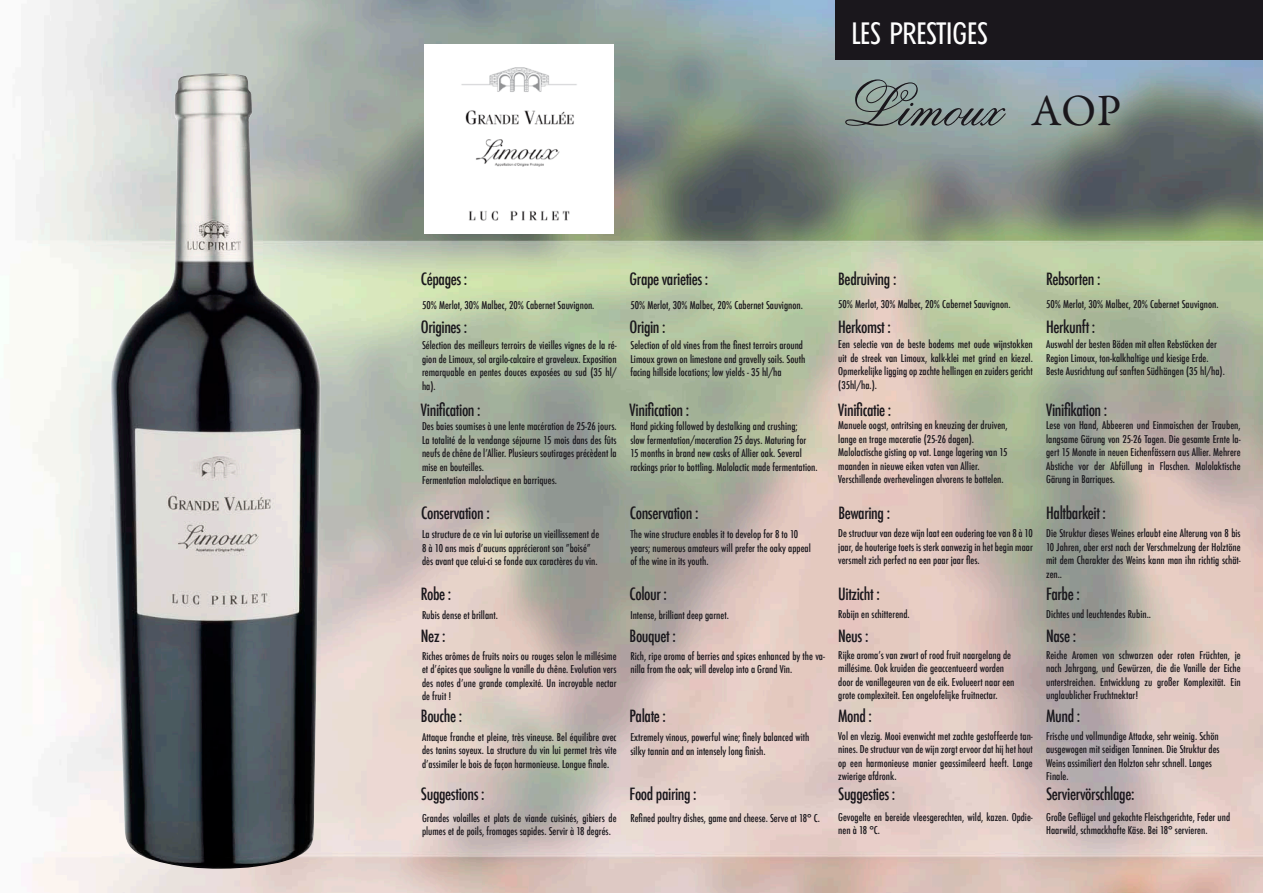
<style>
.page{position:relative;width:1263px;height:893px;background:#fff}
.page>*{position:absolute;margin:0;border:0;box-sizing:border-box;transform-origin:0 0}
.t1{font:63px "Flemish Script BT";color:#1a171c}
.t2{font:30px "Climerick";color:#fefefe}
.t3{font:500 condensed 16.5px "Futura";letter-spacing:-.025em;color:#1a171c}
.t4{font:500 condensed 10.5px/13.5px "Futura";color:#1a171c}
.s1{font-family:"Garamond Premr Pro";font-size:45px}
</style>
<div class="page">
<img style="left:32px;top:0;width:1231px;height:893px">
<div style="left:835px;top:0;width:428px;height:59px;background:#1a171c"></div>
<img style="left:111px;top:74px;width:210px;height:795px">
<img style="left:424px;top:45px;width:189px;height:188px">
<h2 class="t2" style="left:851px;top:17px;width:138px">LES PRESTIGES</h2>
<h1 class="t1" style="left:841px;top:66px;width:282px">Limoux <span class="s1">AOP</span></h1>
<h3 class="t3" style="left:421px;top:269px;width:48px">Cépages :</h3>
<h3 class="t3" style="left:630px;top:269px;width:80px">Grape varieties :</h3>
<h3 class="t3" style="left:838px;top:269px;width:60px">Bedruiving :</h3>
<h3 class="t3" style="left:1046px;top:269px;width:56px">Rebsorten :</h3>
<h3 class="t3" style="left:421px;top:316px;width:48px">Origines :</h3>
<h3 class="t3" style="left:630px;top:316px;width:38px">Origin :</h3>
<h3 class="t3" style="left:838px;top:316px;width:54px">Herkomst :</h3>
<h3 class="t3" style="left:1046px;top:316px;width:51px">Herkunft :</h3>
<p class="t4" style="left:1046px;top:297px;width:174px">50% Merlot, 30% Malbec, 20% Cabernet Sauvignon.</p>
<p class="t4" style="left:1046px;top:338px;width:180px">Auswahl der besten Böden mit alten Rebstöcken der<br>Region Limoux, ton-kalkhaltige und kiesige Erde.<br>Beste Ausrichtung auf sanften Südhängen (35 hl/ha).</p>
<p class="t4" style="left:838px;top:297px;width:174px">50% Merlot, 30% Malbec, 20% Cabernet Sauvignon.</p>
<p class="t4" style="left:838px;top:338px;width:196px;text-align:justify">Een selectie van de beste bodems met oude wijnstokken uit de streek van Limoux, kalk-klei met grind en kiezel.<br>Opmerkelijke ligging op zachte hellingen en zuiders gericht (35hl/ha.).</p>
<p class="t4" style="left:838px;top:419px;width:171px">Manuele oogst, ontritsing en kneuzing der druiven, lange en trage maceratie (25-26 dagen).<br>Malolactische gisting op vat. Lange lagering van 15 maanden in nieuwe eiken vaten van Allier.<br>Verschillende overhevelingen alvorens te bottelen.</p>
<p class="t4" style="left:422px;top:298px;width:174px">50% Merlot, 30% Malbec, 20% Cabernet Sauvignon. .</p>
<p class="t4" style="left:422px;top:339px;width:196px;text-align:justify">Sélection des meilleurs terroirs de vieilles vignes de la ré&shy;gion de Limoux, sol argilo-calcaire et graveleux. Exposition remarquable en pentes douces exposées au sud (35 hl/ ha).</p>
<p class="t4" style="left:422px;top:420px;width:196px">Des baies soumises à une lente macération de 25-26 jours.<br>La totalité de la vendange séjourne 15 mois dans des fûts neufs de chêne de l’Allier. Plusieurs soutirages précèdent la mise en bouteilles.<br>Fermentation malolactique en barriques.</p>
<p class="t4" style="left:630px;top:298px;width:174px">50% Merlot, 30% Malbec, 20% Cabernet Sauvignon.</p>
<p class="t4" style="left:630px;top:339px;width:176px">Selection of old vines from the finest terroirs around<br>Limoux grown on limestone and gravelly soils. South facing hillside locations; low yields - 35 hl/ha</p>
<h3 class="t3" style="left:421px;top:399px;width:61px">Vinification :</h3>
<h3 class="t3" style="left:630px;top:399px;width:61px">Vinification :</h3>
<h3 class="t3" style="left:838px;top:399px;width:55px">Vinificatie :</h3>
<h3 class="t3" style="left:1046px;top:399px;width:63px">Vinifikation :</h3>
<p class="t4" style="left:1046px;top:419px;width:196px;text-align:justify">Lese von Hand, Abbeeren und Einmaischen der Trauben, langsame Gärung von 25-26 Tagen. Die gesamte Ernte la&shy;gert 15 Monate in neuen Eichenfässern aus Allier. Mehrere Abstiche vor der Abfüllung in Flaschen. Malolaktische Gärung in Barriques.</p>
<p class="t4" style="left:630px;top:420px;width:189px">Hand picking followed by destalking and crushing;<br>slow fermentation/maceration 25 days. Maturing for<br>15 months in brand new casks of Allier oak. Several rackings prior to bottling. Malolactic made fermentation.</p>
<h3 class="t3" style="left:421px;top:503px;width:70px">Conservation :</h3>
<h3 class="t3" style="left:630px;top:503px;width:70px">Conservation :</h3>
<h3 class="t3" style="left:838px;top:503px;width:53px">Bewaring :</h3>
<h3 class="t3" style="left:1046px;top:503px;width:61px">Haltbarkeit :</h3>
<p class="t4" style="left:1046px;top:527px;width:196px;text-align:justify">Die Struktur dieses Weines erlaubt eine Alterung von 8 bis 10 Jahren, aber erst nach der Verschmelzung der Holztöne mit dem Charakter des Weins kann man ihn richtig schät&shy;zen..</p>
<p class="t4" style="left:1046px;top:608px;width:106px">Dichtes und leuchtendes Rubin..</p>
<p class="t4" style="left:1046px;top:648px;width:196px;text-align:justify">Reiche Aromen von schwarzen oder roten Früchten, je nach Jahrgang, und Gewürzen, die die Vanille der Eiche unterstreichen. Entwicklung zu großer Komplexität. Ein unglaublicher Fruchtnektar!</p>
<p class="t4" style="left:1046px;top:729px;width:175px">Frische und vollmundige Attacke, sehr weinig. Schön ausgewogen mit seidigen Tanninen. Die Struktur des Weins assimiliert den Holzton sehr schnell. Langes Finale.</p>
<p class="t4" style="left:1046px;top:810px;width:186px">Große Geflügel und gekochte Fleischgerichte, Feder und<br>Haarwild, schmackhafte Käse. Bei 18° servieren.</p>
<p class="t4" style="left:838px;top:527px;width:196px;text-align:justify">De structuur van deze wijn laat een oudering toe van 8 à 10 jaar, de houterige toets is sterk aanwezig in het begin maar versmelt zich perfect na een paar jaar fles.</p>
<p class="t4" style="left:630px;top:528px;width:182px">The wine structure enables it to develop for 8 to 10 years; numerous amateurs will prefer the oaky appeal of the wine in its youth.</p>
<p class="t4" style="left:422px;top:528px;width:179px">La structure de ce vin lui autorise un vieillissement de<br>8 à 10 ans mais d’aucuns apprécieront son ”boisé” dès avant que celui-ci se fonde aux caractères du vin.</p>
<h3 class="t3" style="left:421px;top:583px;width:32px">Robe :</h3>
<h3 class="t3" style="left:630px;top:583px;width:39px">Colour :</h3>
<h3 class="t3" style="left:838px;top:583px;width:43px">Uitzicht :</h3>
<h3 class="t3" style="left:1046px;top:583px;width:35px">Farbe :</h3>
<h3 class="t3" style="left:421px;top:626px;width:26px">Nez :</h3>
<h3 class="t3" style="left:630px;top:626px;width:48px">Bouquet :</h3>
<h3 class="t3" style="left:838px;top:626px;width:32px">Neus :</h3>
<h3 class="t3" style="left:1046px;top:626px;width:31px">Nase :</h3>
<p class="t4" style="left:838px;top:608px;width:73px">Robijn en schitterend.</p>
<p class="t4" style="left:838px;top:648px;width:178px">Rijke aroma’s van zwart of rood fruit naargelang de millésime. Ook kruiden die geaccentueerd worden door de vanillegeuren van de eik. Evolueert naar een grote complexiteit. Een ongelofelijke fruitnectar.</p>
<p class="t4" style="left:838px;top:729px;width:196px;text-align:justify">Vol en vlezig. Mooi evenwicht met zachte gestoffeerde tan&shy;nines. De structuur van de wijn zorgt ervoor dat hij het hout op een harmonieuse manier geassimileerd heeft. Lange zwierige afdronk.</p>
<p class="t4" style="left:838px;top:810px;width:196px">Gevogelte en bereide vleesgerechten, wild, kazen. Opdie&shy;nen à 18 °C.</p>
<p class="t4" style="left:422px;top:609px;width:77px">Rubis dense et brillant.</p>
<p class="t4" style="left:422px;top:649px;width:196px;text-align:justify">Riches arômes de fruits noirs ou rouges selon le millésime et d’épices que souligne la vanille du chêne. Evolution vers des notes d’une grande complexité. Un incroyable nectar de fruit !</p>
<p class="t4" style="left:422px;top:730px;width:196px;text-align:justify">Attaque franche et pleine, très vineuse. Bel équilibre avec des tanins soyeux. La structure du vin lui permet très vite d’assimiler le bois de façon harmonieuse. Longue finale.</p>
<p class="t4" style="left:630px;top:609px;width:100px">Intense, brilliant deep garnet.</p>
<p class="t4" style="left:630px;top:649px;width:196px">Rich, ripe aroma of berries and spices enhanced by the va&shy;nilla from the oak; will develop into a Grand Vin.</p>
<h3 class="t3" style="left:421px;top:705px;width:43px">Bouche :</h3>
<h3 class="t3" style="left:630px;top:705px;width:38px">Palate :</h3>
<h3 class="t3" style="left:838px;top:705px;width:35px">Mond :</h3>
<h3 class="t3" style="left:1046px;top:705px;width:36px">Mund :</h3>
<p class="t4" style="left:630px;top:730px;width:180px">Extremely vinous, powerful wine; finely balanced with silky tannin and an intensely long finish.</p>
<h3 class="t3" style="left:421px;top:783px;width:65px">Suggestions :</h3>
<h3 class="t3" style="left:630px;top:783px;width:69px">Food pairing :</h3>
<h3 class="t3" style="left:838px;top:783px;width:59px">Suggesties :</h3>
<h3 class="t3" style="left:1046px;top:783px;width:90px">Serviervörschlage:</h3>
<p class="t4" style="left:630px;top:811px;width:191px">Refined poultry dishes, game and cheese. Serve at 18° C.</p>
<p class="t4" style="left:422px;top:811px;width:196px">Grandes volailles et plats de viande cuisinés, gibiers de plumes et de poils, fromages sapides. Servir à 18 degrés.</p>
</div>
